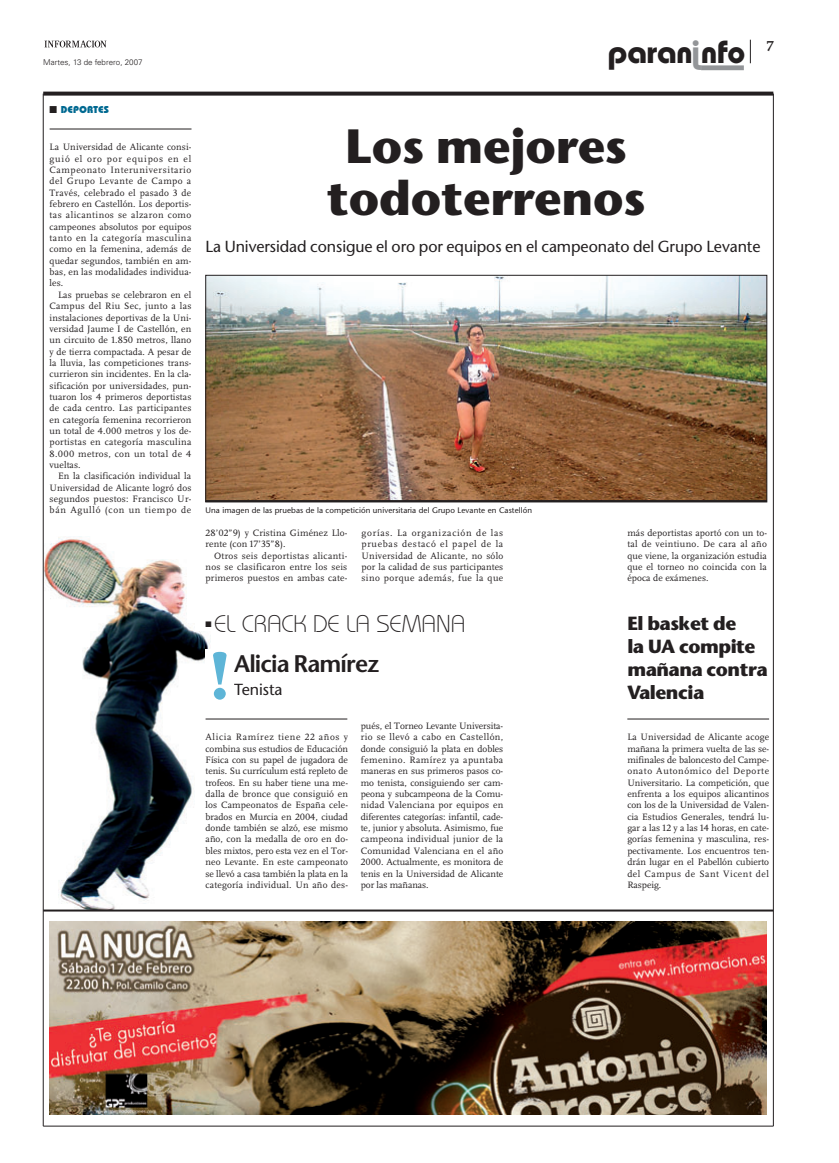
<style>
.page{position:relative;width:839px;height:1163px;background:#fff}
.page>*{position:absolute;margin:0;border:0;box-sizing:border-box;transform-origin:0 0}
.t1{font:700 64px "Stone Serif Std";color:#5eb5d7}
.t2{font:700 48px/52px "Stone Sans Std";letter-spacing:-.005em;color:#231f20;text-align:center}
.t3{font:700 32px "Bauhaus Std";letter-spacing:-.005em;color:#231f20}
.t4{font:300 24px/39.9px "Bauhaus Std";letter-spacing:-.005em;color:#231f20}
.t5{font:700 19px/23px "Stone Sans Std";letter-spacing:-.025em;color:#231f20}
.t6{font:500 16px "Stone Sans Std";letter-spacing:-.005em;color:#231f20}
.t7{font:15px "Clarin Negra";color:#231f20}
.t8{font:800 10px "Bauhaus Std";letter-spacing:.02em;color:#006991}
.t9{font:9.6px/11.3px "Clarin Normal";letter-spacing:.01em;color:#231f20;text-align:justify}
.t10{font:9.6px "Clarin Normal";letter-spacing:.03em;color:#231f20}
.t11{font:9.6px "Clarin Normal";letter-spacing:.045em;color:#231f20}
.t12{font:9.6px "Clarin Normal";letter-spacing:.06em;color:#231f20}
.t13{font:9.6px "Clarin Normal";letter-spacing:.085em;color:#231f20}
.t14{font:9.6px "Clarin Normal";letter-spacing:.05em;color:#231f20}
.t15{font:9.6px "Clarin Normal";letter-spacing:.07em;color:#231f20}
.t16{font:500 8px "Stone Sans Std";letter-spacing:.01em;color:#231f20}
.t17{font:300 8px "Univers LT Std";color:#231f20}
.s1{color:#231f20}
.s2{font-family:"Stone Sans Std";font-weight:600}
</style>
<div class="page">
<img style="left:44px;top:536px;width:167px;height:372px">
<svg style="left:43px;top:92px;width:730px;height:4px;background:#383536"></svg>
<hr style="left:43px;top:94px;width:1px;height:1031px;background:#231f20">
<hr style="left:43px;top:1125px;width:730px;height:1px;background:#231f20">
<hr style="left:50px;top:129px;width:141px;height:1px;background:#231f20">
<hr style="left:627px;top:718px;width:142px;height:1px;background:#231f20">
<hr style="left:773px;top:94px;width:1px;height:1031px;background:#231f20">
<svg style="left:44px;top:40px;width:62px;height:8px"></svg>
<svg style="left:45px;top:40px;width:61px;height:7px"></svg>
<div style="left:701px;top:65px;width:43px;height:5px;background:#939598"></div>
<hr style="left:43px;top:909px;width:730px;height:2px;background:#231f20">
<img style="left:208px;top:277px;width:557px;height:223px">
<hr style="left:206px;top:500px;width:561px;height:2px;background:#231f20">
<div style="left:206px;top:649px;width:28px;height:57px;background:#fff"></div>
<div style="left:206px;top:717px;width:141px;height:11px;background:#fff"></div>
<hr style="left:206px;top:718px;width:141px;height:1px;background:#231f20">
<img style="left:50px;top:921px;width:717px;height:193px">
<p class="t17" style="left:43px;top:58px;width:101px">Martes, 13 de febrero, 2007</p>
<p class="t3" style="left:608px;top:33px;width:139px">paran nfo</p>
<p class="t7" style="left:766px;top:40px;width:9px">7</p>
<p class="t8" style="left:50px;top:104px;width:61px"><span class="s1">■</span> DEPORTES</p>
<p class="t9" style="left:50px;top:142px;width:143px">La Universidad de Alicante consi-</p>
<p class="t13" style="left:50px;top:154px;width:143px">guió el oro por equipos en el</p>
<p class="t12" style="left:50px;top:166px;width:143px">Campeonato Interuniversitario</p>
<p class="t14" style="left:50px;top:177px;width:143px">del Grupo Levante de Campo a</p>
<p class="t9" style="left:50px;top:188px;width:143px">Través, celebrado el pasado 3 de</p>
<p class="t9" style="left:50px;top:199px;width:143px">febrero en Castellón. Los deportis-</p>
<p class="t11" style="left:50px;top:211px;width:143px">tas alicantinos se alzaron como</p>
<p class="t9" style="left:50px;top:222px;width:143px">campeones absolutos por equipos</p>
<p class="t11" style="left:50px;top:234px;width:143px">tanto en la categoría masculina</p>
<p class="t9" style="left:50px;top:244px;width:143px">como en la femenina, además de</p>
<p class="t9" style="left:50px;top:256px;width:143px">quedar segundos, también en am-</p>
<p class="t9" style="left:50px;top:267px;width:143px">bas, en las modalidades individua-</p>
<p class="t9" style="left:50px;top:278px;width:15px">les.</p>
<p class="t9" style="left:58px;top:290px;width:135px">Las pruebas se celebraron en el</p>
<p class="t9" style="left:50px;top:301px;width:143px">Campus del Riu Sec, junto a las</p>
<p class="t9" style="left:50px;top:312px;width:143px">instalaciones deportivas de la Uni-</p>
<p class="t9" style="left:50px;top:324px;width:143px">versidad Jaume I de Castellón, en</p>
<p class="t9" style="left:50px;top:335px;width:143px">un circuito de 1.850 metros, llano</p>
<p class="t9" style="left:50px;top:346px;width:143px">y de tierra compactada. A pesar de</p>
<p class="t9" style="left:50px;top:358px;width:143px">la lluvia, las competiciones trans-</p>
<p class="t9" style="left:50px;top:369px;width:143px">currieron sin incidentes. En la cla-</p>
<p class="t9" style="left:50px;top:380px;width:143px">sificación por universidades, pun-</p>
<p class="t9" style="left:50px;top:392px;width:143px">tuaron los 4 primeros deportistas</p>
<p class="t9" style="left:50px;top:403px;width:143px">de cada centro. Las participantes</p>
<p class="t9" style="left:50px;top:414px;width:143px">en categoría femenina recorrieron</p>
<p class="t9" style="left:50px;top:426px;width:143px">un total de 4.000 metros y los de-</p>
<p class="t10" style="left:50px;top:438px;width:143px">portistas en categoría masculina</p>
<p class="t10" style="left:50px;top:449px;width:143px">8.000 metros, con un total de 4</p>
<p class="t9" style="left:50px;top:460px;width:33px">vueltas.</p>
<p class="t9" style="left:58px;top:471px;width:135px">En la clasificación individual la</p>
<p class="t9" style="left:50px;top:482px;width:143px">Universidad de Alicante logró dos</p>
<p class="t9" style="left:50px;top:494px;width:143px">segundos puestos: Francisco Ur-</p>
<p class="t15" style="left:50px;top:506px;width:143px">bán Agulló (con un tiempo de</p>
<p class="t2" style="left:327px;top:125px;width:320px">Los mejores todoterrenos</p>
<p class="t6" style="left:206px;top:240px;width:556px">La Universidad consigue el oro por equipos en el campeonato del Grupo Levante</p>
<p class="t16" style="left:206px;top:507px;width:328px">Una imagen de las pruebas de la competición universitaria del Grupo Levante en Castellón</p>
<p class="t9" style="left:206px;top:528px;width:143px">28’02”9) y Cristina Giménez Llo-</p>
<p class="t9" style="left:206px;top:539px;width:81px">rente (con 17’35”8).</p>
<p class="t10" style="left:214px;top:551px;width:135px">Otros seis deportistas alicanti-</p>
<p class="t9" style="left:206px;top:562px;width:143px">nos se clasificaron entre los seis</p>
<p class="t9" style="left:206px;top:573px;width:143px">primeros puestos en ambas cate-</p>
<p class="t9" style="left:361px;top:528px;width:143px">gorías. La organización de las pruebas destacó el papel de la Universidad de Alicante, no sólo por la calidad de sus participantes sino porque además, fue la que</p>
<p class="t4" style="left:234px;top:604px;width:233px;text-indent:-29px">■ EL CRACK DE LA SEMANA<br><span class="s2">Alicia Ramírez</span></p>
<p class="t1" style="left:208px;top:639px;width:25px">!</p>
<p class="t6" style="left:234px;top:683px;width:50px">Tenista</p>
<p class="t9" style="left:206px;top:732px;width:144px">Alicia Ramírez tiene 22 años y combina sus estudios de Educación Física con su papel de jugadora de tenis. Su currículum está repleto de trofeos. En su haber tiene una me&shy;dalla de bronce que consiguió en los Campeonatos de España cele&shy;brados en Murcia en 2004, ciudad donde también se alzó, ese mismo año, con la medalla de oro en do&shy;bles mixtos, pero esta vez en el Tor&shy;neo Levante. En este campeonato se llevó a casa también la plata en la categoría individual. Un año des-</p>
<p class="t9" style="left:361px;top:721px;width:144px">pués, el Torneo Levante Universita&shy;rio se llevó a cabo en Castellón, donde consiguió la plata en dobles femenino. Ramírez ya apuntaba maneras en sus primeros pasos co&shy;mo tenista, consiguiendo ser cam&shy;peona y subcampeona de la Comu&shy;nidad Valenciana por equipos en diferentes categorías: infantil, cade&shy;te, junior y absoluta. Asimismo, fue campeona individual junior de la Comunidad Valenciana en el año 2000. Actualmente, es monitora de tenis en la Universidad de Alicante por las mañanas.</p>
<p class="t9" style="left:627px;top:528px;width:141px">más deportistas aportó con un to&shy;tal de veintiuno. De cara al año que viene, la organización estudia que el torneo no coincida con la época de exámenes.</p>
<p class="t5" style="left:627px;top:613px;width:142px">El basket de<br>la UA compite mañana contra<br>Valencia</p>
<p class="t9" style="left:627px;top:732px;width:143px">La Universidad de Alicante acoge mañana la primera vuelta de las se&shy;mifinales de baloncesto del Campe&shy;onato Autonómico del Deporte Universitario. La competición, que enfrenta a los equipos alicantinos con los de la Universidad de Valen&shy;cia Estudios Generales, tendrá lu&shy;gar a las 12 y a las 14 horas, en cate&shy;gorías femenina y masculina, res&shy;pectivamente. Los encuentros ten&shy;drán lugar en el Pabellón cubierto del Campus de Sant Vicent del Raspeig.</p>
</div>
